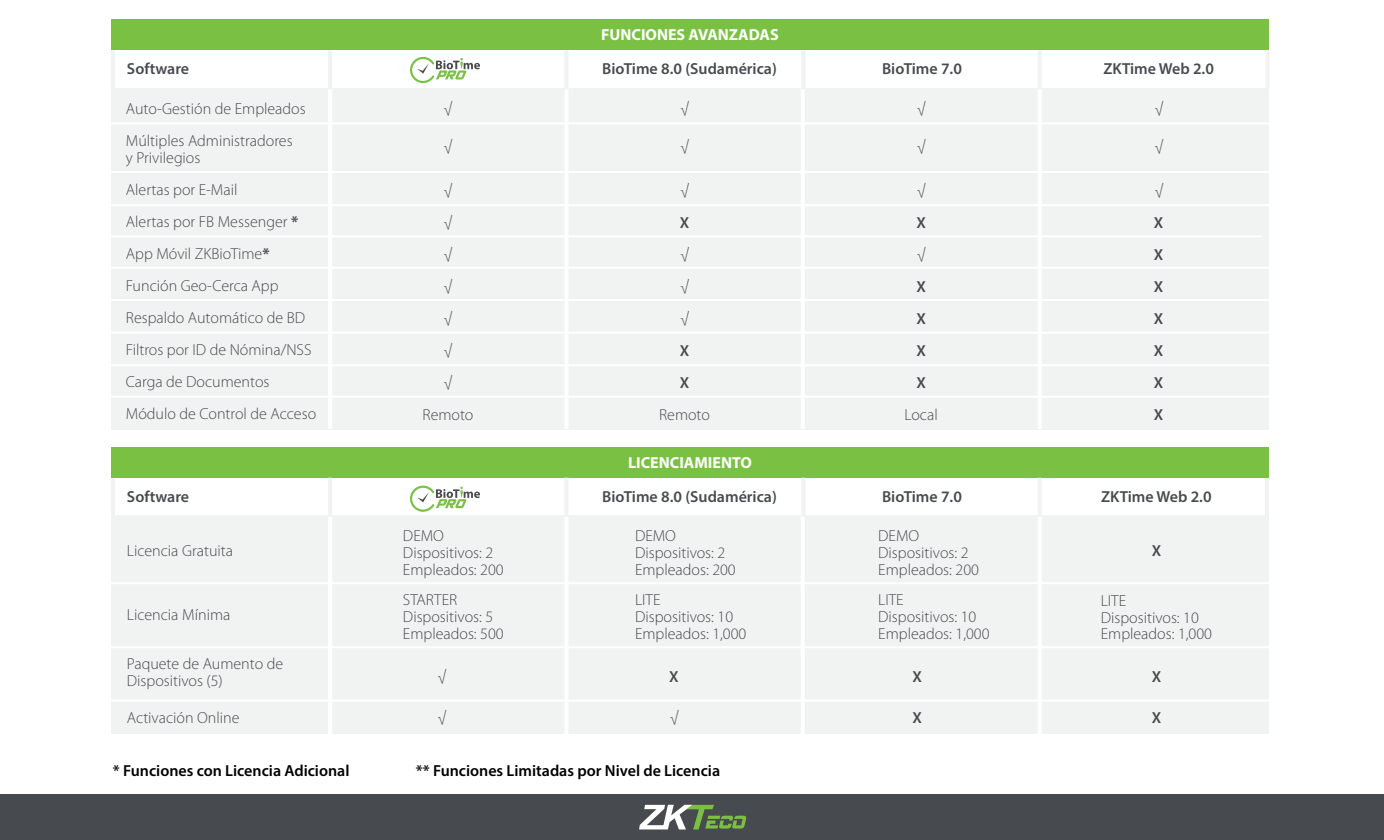
<style>
.page{position:relative;width:1384px;height:840px;background:#fff}
.page>*{position:absolute;margin:0;border:0;box-sizing:border-box;transform-origin:0 0}
.t1{font:300 16px/32px "Myriad Pro";color:#474b4f}
.t2{font:600 16px/32px "Myriad Pro";color:#474b4f;text-align:justify}
.t3{font:600 16px "Myriad Pro";color:#000}
.t4{font:700 16px "Myriad Pro";color:#fff}
.s1{font-weight:700}
</style>
<div class="page">
<div style="left:0;top:794px;width:1384px;height:46px;background:#474b4f"></div>
<svg style="left:639px;top:805px;width:108px;height:24px"></svg>
<hr style="left:111px;top:50px;width:4px;height:39px;background:#f1f2f2">
<div style="left:111px;top:19px;width:1158px;height:31px;background:#7ac143"></div>
<div style="left:111px;top:88px;width:1158px;height:341px;background:#f1f2f2"></div>
<hr style="left:328px;top:88px;width:4px;height:341px;background:#fff">
<hr style="left:111px;top:122px;width:1158px;height:2px;background:#fff">
<hr style="left:111px;top:204px;width:1158px;height:2px;background:#fff">
<hr style="left:111px;top:171px;width:1158px;height:2px;background:#fff">
<hr style="left:111px;top:299px;width:1158px;height:2px;background:#fff">
<hr style="left:111px;top:332px;width:1158px;height:2px;background:#fff">
<hr style="left:111px;top:364px;width:1158px;height:2px;background:#fff">
<hr style="left:111px;top:396px;width:1158px;height:2px;background:#fff">
<hr style="left:111px;top:235px;width:1150px;height:2px;background:#fff">
<hr style="left:111px;top:267px;width:1158px;height:2px;background:#fff">
<hr style="left:564px;top:88px;width:4px;height:341px;background:#fff">
<hr style="left:801px;top:88px;width:4px;height:341px;background:#fff">
<hr style="left:1038px;top:88px;width:4px;height:341px;background:#fff">
<hr style="left:328px;top:50px;width:4px;height:39px;background:#f1f2f2">
<hr style="left:564px;top:50px;width:4px;height:39px;background:#f1f2f2">
<hr style="left:801px;top:50px;width:4px;height:39px;background:#f1f2f2">
<hr style="left:1038px;top:50px;width:4px;height:39px;background:#f1f2f2">
<div style="left:1265px;top:50px;width:5px;height:39px;background:#f1f2f2"></div>
<hr style="left:1265px;top:477px;width:4px;height:39px;background:#f1f2f2">
<hr style="left:111px;top:478px;width:4px;height:39px;background:#f1f2f2">
<div style="left:111px;top:447px;width:1158px;height:31px;background:#7ac143"></div>
<div style="left:111px;top:515px;width:1158px;height:219px;background:#f1f2f2"></div>
<hr style="left:328px;top:515px;width:4px;height:219px;background:#fff">
<hr style="left:111px;top:582px;width:1158px;height:2px;background:#fff">
<hr style="left:111px;top:646px;width:1158px;height:2px;background:#fff">
<hr style="left:111px;top:700px;width:1158px;height:2px;background:#fff">
<hr style="left:564px;top:515px;width:4px;height:219px;background:#fff">
<hr style="left:801px;top:515px;width:4px;height:219px;background:#fff">
<hr style="left:1038px;top:515px;width:4px;height:219px;background:#fff">
<hr style="left:328px;top:478px;width:4px;height:39px;background:#f1f2f2">
<hr style="left:564px;top:478px;width:4px;height:39px;background:#f1f2f2">
<hr style="left:801px;top:478px;width:4px;height:39px;background:#f1f2f2">
<hr style="left:1038px;top:478px;width:4px;height:39px;background:#f1f2f2">
<svg style="left:410px;top:56px;width:70px;height:27px"></svg>
<svg style="left:410px;top:485px;width:70px;height:27px"></svg>
<p class="t4" style="left:601px;top:24px;width:179px">FUNCIONES AVANZADAS</p>
<p class="t2" style="left:127px;top:53px;width:64px">Software</p>
<p class="t2" style="left:602px;top:53px;width:176px">BioTime 8.0 (Sudamérica)</p>
<p class="t2" style="left:882px;top:53px;width:81px">BioTime 7.0</p>
<p class="t2" style="left:1104px;top:53px;width:112px">ZKTime Web 2.0</p>
<p class="t1" style="left:126px;top:92px;width:181px">Auto-Gestión de Empleados<br>Múltiples Administradores</p>
<p class="t1" style="left:126px;top:141px;width:192px">y Privilegios<br>Alertas por E-Mail<br>Alertas por FB Messenger <span class="s1">*<br></span>App Móvil ZKBioTime<span class="s1">*<br></span>Función Geo-Cerca App<br>Respaldo Automático de BD<br>Filtros por ID de Nómina/NSS<br>Carga de Documentos<br>Módulo de Control de Acceso</p>
<p class="t1" style="left:444px;top:93px;width:10px">√</p>
<p class="t1" style="left:444px;top:131px;width:10px">√</p>
<p class="t1" style="left:423px;top:175px;width:52px;text-align:center">√<br>√<br>√<br>√<br>√<br>√<br>√<br>Remoto</p>
<p class="t1" style="left:680px;top:93px;width:10px">√</p>
<p class="t1" style="left:680px;top:131px;width:10px">√</p>
<p class="t1" style="left:680px;top:175px;width:10px">√</p>
<p class="t2" style="left:680px;top:206px;width:11px">X</p>
<p class="t1" style="left:680px;top:239px;width:10px;text-align:justify">√ √ √</p>
<p class="t2" style="left:680px;top:334px;width:11px">X<br>X</p>
<p class="t1" style="left:659px;top:399px;width:52px">Remoto</p>
<p class="t1" style="left:917px;top:93px;width:10px">√</p>
<p class="t1" style="left:917px;top:131px;width:10px">√</p>
<p class="t1" style="left:917px;top:175px;width:10px">√</p>
<p class="t2" style="left:916px;top:206px;width:11px">X</p>
<p class="t1" style="left:917px;top:239px;width:10px">√</p>
<p class="t2" style="left:916px;top:270px;width:11px">X X X X</p>
<p class="t1" style="left:905px;top:399px;width:35px">Local</p>
<p class="t1" style="left:1154px;top:93px;width:10px">√</p>
<p class="t1" style="left:1154px;top:131px;width:10px">√</p>
<p class="t1" style="left:1154px;top:175px;width:10px">√</p>
<p class="t2" style="left:1154px;top:206px;width:11px">X X X X X X X</p>
<p class="t4" style="left:628px;top:452px;width:125px">LICENCIAMIENTO</p>
<p class="t2" style="left:127px;top:480px;width:64px">Software</p>
<p class="t2" style="left:602px;top:480px;width:176px">BioTime 8.0 (Sudamérica)</p>
<p class="t2" style="left:882px;top:480px;width:81px">BioTime 7.0</p>
<p class="t2" style="left:1101px;top:480px;width:112px">ZKTime Web 2.0</p>
<p class="t1" style="left:127px;top:535px;width:108px">Licencia Gratuita</p>
<p class="t1" style="left:127px;top:599px;width:105px">Licencia Mínima</p>
<p class="t1" style="left:127px;top:655px;width:158px;line-height:17px">Paquete de Aumento de<br>Dispositivos (5)</p>
<p class="t1" style="left:127px;top:702px;width:114px">Activación Online</p>
<p class="t1" style="left:403px;top:527px;width:102px;line-height:17px">DEMO<br>Dispositivos: 2<br>Empleados: 200</p>
<p class="t1" style="left:403px;top:591px;width:102px;line-height:17px">STARTER<br>Dispositivos: 5<br>Empleados: 500</p>
<p class="t1" style="left:438px;top:661px;width:10px">√</p>
<p class="t1" style="left:438px;top:702px;width:10px">√</p>
<p class="t1" style="left:635px;top:527px;width:102px;line-height:17px">DEMO<br>Dispositivos: 2<br>Empleados: 200</p>
<p class="t1" style="left:635px;top:591px;width:113px;line-height:17px">LITE<br>Dispositivos: 10<br>Empleados: 1,000</p>
<p class="t2" style="left:669px;top:660px;width:11px">X</p>
<p class="t1" style="left:670px;top:702px;width:10px">√</p>
<p class="t3" style="left:113px;top:760px;width:238px">* Funciones con Licencia Adicional</p>
<p class="t3" style="left:416px;top:760px;width:306px">** Funciones Limitadas por Nivel de Licencia</p>
<p class="t1" style="left:878px;top:527px;width:102px;line-height:17px">DEMO<br>Dispositivos: 2<br>Empleados: 200</p>
<p class="t1" style="left:878px;top:591px;width:113px;line-height:17px">LITE<br>Dispositivos: 10<br>Empleados: 1,000</p>
<p class="t2" style="left:913px;top:660px;width:11px">X</p>
<p class="t2" style="left:913px;top:701px;width:11px">X</p>
<p class="t2" style="left:1152px;top:534px;width:11px">X</p>
<p class="t1" style="left:1101px;top:592px;width:113px;line-height:17px">LITE<br>Dispositivos: 10<br>Empleados: 1,000</p>
<p class="t2" style="left:1152px;top:660px;width:11px">X</p>
<p class="t2" style="left:1152px;top:701px;width:11px">X</p>
</div>
